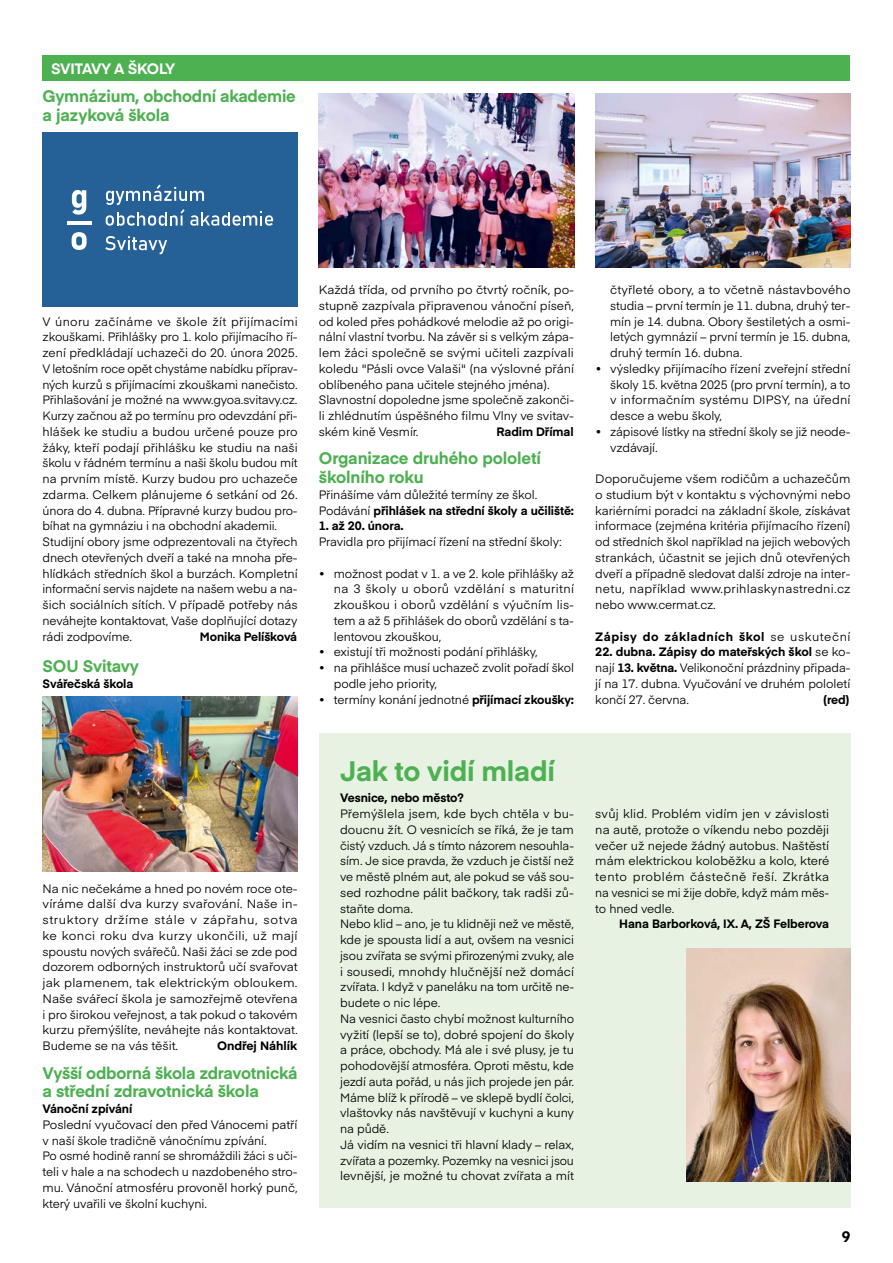
<style>
.page{position:relative;width:893px;height:1263px;background:#fff}
.page>*{position:absolute;margin:0;border:0;box-sizing:border-box;transform-origin:0 0}
.t1{font:700 27.75px "Eina 01";letter-spacing:-.005em;color:#4db051}
.t2{font:700 16.5px/18.8px "Eina 01";letter-spacing:-.01em;color:#4db051}
.t3{font:700 15px "Eina 03";letter-spacing:-.01em;color:#fff}
.t4{font:700 15px "Eina 01";color:#000}
.t5{font:12px/15.8px "Eina 01";letter-spacing:-.005em;color:#000}
.t6{font:700 12px "Eina 01";letter-spacing:-.005em;color:#000}
.t7{font:700 12px "Eina 01";letter-spacing:.045em;color:#000}
.s1{font-weight:700}
.s2{font-weight:400}
</style>
<div class="page">
<img style="left:43px;top:697px;width:255px;height:174px">
<div style="left:43px;top:55px;width:807px;height:26px;background:#4db051"></div>
<div style="left:43px;top:132px;width:255px;height:175px;background:#256096"></div>
<img style="left:319px;top:94px;width:255px;height:174px">
<img style="left:595px;top:94px;width:255px;height:174px">
<div style="left:319px;top:733px;width:531px;height:475px;background:#e8f2e3"></div>
<img style="left:686px;top:949px;width:164px;height:232px">
<svg style="left:72px;top:190px;width:14px;height:25px"></svg>
<svg style="left:72px;top:232px;width:15px;height:18px"></svg>
<hr style="left:67px;top:222px;width:24px;height:3px;background:#fff">
<svg style="left:105px;top:236px;width:62px;height:18px"></svg>
<svg style="left:106px;top:185px;width:167px;height:41px"></svg>
<p class="t3" style="left:51px;top:58px;width:126px">SVITAVY A ŠKOLY</p>
<h2 class="t2" style="left:43px;top:86px;width:255px">Gymnázium, obchodní akademie a jazyková škola</h2>
<p class="t5" style="left:43px;top:312px;width:257px">V únoru začínáme ve škole žít přijímacími zkouškami. Přihlášky pro 1. kolo přijímacího ří&shy;zení předkládají uchazeči do 20. února 2025.<br>V letošním roce opět chystáme nabídku příprav&shy;ných kurzů s přijímacími zkouškami nanečisto.<br>Přihlašování je možné na www.gyoa.svitavy.cz.<br>Kurzy začnou až po termínu pro odevzdání při&shy;hlášek ke studiu a budou určené pouze pro žáky, kteří podají přihlášku ke studiu na naši školu v řádném termínu a naši školu budou mít na prvním místě. Kurzy budou pro uchazeče zdarma. Celkem plánujeme 6 setkání od 26. února do 4. dubna. Přípravné kurzy budou pro&shy;bíhat na gymnáziu i na obchodní akademii.<br>Studijní obory jsme odprezentovali na čtyřech dnech otevřených dveří a také na mnoha pře&shy;hlídkách středních škol a burzách. Kompletní informační servis najdete na našem webu a na&shy;šich sociálních sítích. V případě potřeby nás neváhejte kontaktovat, Vaše doplňující dotazy rádi zodpovíme.</p>
<p class="t6" style="left:200px;top:627px;width:99px">Monika Pelíšková</p>
<h2 class="t2" style="left:43px;top:656px;width:98px">SOU Svitavy</h2>
<p class="t6" style="left:43px;top:675px;width:92px">Svářečská škola</p>
<p class="t5" style="left:43px;top:879px;width:257px;text-align:justify">Na nic nečekáme a hned po novém roce ote&shy;víráme další dva kurzy svařování. Naše in&shy;struktory držíme stále v zápřahu, sotva ke konci roku dva kurzy ukončili, už mají spoustu nových svářečů. Naši žáci se zde pod dozorem odborných instruktorů učí svařovat jak plamenem, tak elektrickým obloukem.<br>Naše svářecí škola je samozřejmě otevřena i pro širokou veřejnost, a tak pokud o takovém kurzu přemýšlíte, neváhejte nás kontaktovat.<br>Budeme se na vás těšit.</p>
<p class="t6" style="left:217px;top:1037px;width:82px">Ondřej Náhlík</p>
<h2 class="t2" style="left:43px;top:1062px;width:257px">Vyšší odborná škola zdravotnická a střední zdravotnická škola</h2>
<p class="t6" style="left:43px;top:1100px;width:91px">Vánoční zpívání</p>
<p class="t5" style="left:43px;top:1116px;width:257px">Poslední vyučovací den před Vánocemi patří v naší škole tradičně vánočnímu zpívání.<br>Po osmé hodině ranní se shromáždili žáci s uči&shy;teli v hale a na schodech u nazdobeného stro&shy;mu. Vánoční atmosféru provoněl horký punč, který uvařili ve školní kuchyni.</p>
<p class="t5" style="left:319px;top:281px;width:257px">Každá třída, od prvního po čtvrtý ročník, po&shy;stupně zazpívala připravenou vánoční píseň, od koled přes pohádkové melodie až po origi&shy;nální vlastní tvorbu. Na závěr si s velkým zápa&shy;lem žáci společně se svými učiteli zazpívali koledu "Pásli ovce Valaši" (na výslovné přání oblíbeného pana učitele stejného jména).<br>Slavnostní dopoledne jsme společně zakonči&shy;li zhlédnutím úspěšného filmu Vlny ve svitav&shy;ském kině Vesmír.</p>
<p class="t6" style="left:496px;top:423px;width:79px">Radim Dřímal</p>
<h2 class="t2" style="left:319px;top:448px;width:224px">Organizace druhého pololetí školního roku</h2>
<p class="t5" style="left:319px;top:486px;width:257px">Přinášíme vám důležité termíny ze škol.<br>Podávání <span class="s1">přihlášek na střední školy a učiliště:</span></p>
<p class="t6" style="left:319px;top:517px;width:86px">1. až 20. února.</p>
<p class="t5" style="left:319px;top:533px;width:244px">Pravidla pro přijímací řízení na střední školy:</p>
<p class="t5" style="left:334px;top:564px;width:242px;text-align:justify;text-indent:-15px"><span class="s1">•</span> možnost podat v 1. a ve 2. kole přihlášky až na 3 školy u oborů vzdělání s maturitní zkouškou i oborů vzdělání s výučním lis&shy;tem a až 5 přihlášek do oborů vzdělání s ta&shy;lentovou zkouškou,</p>
<p class="t5" style="left:319px;top:643px;width:220px"><span class="s1">•</span> existují tři možnosti podání přihlášky,</p>
<p class="t5" style="left:334px;top:659px;width:242px;text-indent:-15px"><span class="s1">•</span> na přihlášce musí uchazeč zvolit pořadí škol podle jeho priority,</p>
<p class="t5" style="left:319px;top:690px;width:257px"><span class="s1">•</span> termíny konání jednotné <span class="s1">přijímací zkoušky:</span></p>
<p class="t5" style="left:610px;top:281px;width:242px;text-align:justify">čtyřleté obory, a to včetně nástavbového studia – první termín je 11. dubna, druhý ter&shy;mín je 14. dubna. Obory šestiletých a osmi&shy;letých gymnázií – první termín je 15. dubna, druhý termín 16. dubna.</p>
<p class="t5" style="left:610px;top:360px;width:242px;text-align:justify;text-indent:-15px"><span class="s1">•</span> výsledky přijímacího řízení zveřejní střední školy 15. května 2025 (pro první termín), a to v informačním systému DIPSY, na úřední desce a webu školy,</p>
<p class="t5" style="left:610px;top:423px;width:242px;text-indent:-15px"><span class="s1">•</span> zápisové lístky na střední školy se již neode&shy;vzdávají.</p>
<p class="t5" style="left:595px;top:470px;width:257px;text-align:justify">Doporučujeme všem rodičům a uchazečům o studium být v kontaktu s výchovnými nebo kariérními poradci na základní škole, získávat informace (zejména kritéria přijímacího řízení) od středních škol například na jejich webových strankách, účastnit se jejich dnů otevřených dveří a případně sledovat další zdroje na inter&shy;netu, například www.prihlaskynastredni.cz nebo www.cermat.cz.</p>
<p class="t7" style="left:595px;top:627px;width:257px">Zápisy do základních škol <span class="s2">se uskuteční</span></p>
<p class="t5" style="left:595px;top:643px;width:257px;text-align:justify"><span class="s1">22. dubna. Zápisy do mateřských škol</span> se ko&shy;nají <span class="s1">13. května.</span> Velikonoční prázdniny připada&shy;jí na 17. dubna. Vyučování ve druhém pololetí končí 27. června.</p>
<p class="t6" style="left:823px;top:690px;width:29px">(red)</p>
<h1 class="t1" style="left:340px;top:751px;width:216px">Jak to vidí mladí</h1>
<p class="t6" style="left:340px;top:789px;width:125px">Vesnice, nebo město?</p>
<p class="t5" style="left:340px;top:805px;width:235px">Přemýšlela jsem, kde bych chtěla v bu&shy;doucnu žít. O vesnicích se říká, že je tam čistý vzduch. Já s tímto názorem nesouhla&shy;sím. Je sice pravda, že vzduch je čistší než ve městě plném aut, ale pokud se váš sou&shy;sed rozhodne pálit bačkory, tak radši zů&shy;staňte doma.<br>Nebo klid – ano, je tu klidněji než ve městě, kde je spousta lidí a aut, ovšem na vesnici jsou zvířata se svými přirozenými zvuky, ale i sousedi, mnohdy hlučnější než domácí zvířata. I když v paneláku na tom určitě ne&shy;budete o nic lépe.<br>Na vesnici často chybí možnost kulturního vyžití (lepší se to), dobré spojení do školy a práce, obchody. Má ale i své plusy, je tu pohodovější atmosféra. Oproti městu, kde jezdí auta pořád, u nás jich projede jen pár.<br>Máme blíž k přírodě – ve sklepě bydlí čolci, vlaštovky nás navštěvují v kuchyni a kuny na půdě.<br>Já vidím na vesnici tři hlavní klady – relax, zvířata a pozemky. Pozemky na vesnici jsou levnější, je možné tu chovat zvířata a mít</p>
<p class="t5" style="left:595px;top:805px;width:236px;text-align:justify">svůj klid. Problém vidím jen v závislosti na autě, protože o víkendu nebo později večer už nejede žádný autobus. Naštěstí mám elektrickou koloběžku a kolo, které tento problém částečně řeší. Zkrátka na vesnici se mi žije dobře, když mám měs&shy;to hned vedle.</p>
<p class="t6" style="left:619px;top:915px;width:211px">Hana Barborková, IX. A, ZŠ Felberova</p>
<p class="t4" style="left:842px;top:1225px;width:10px">9</p>
</div>
